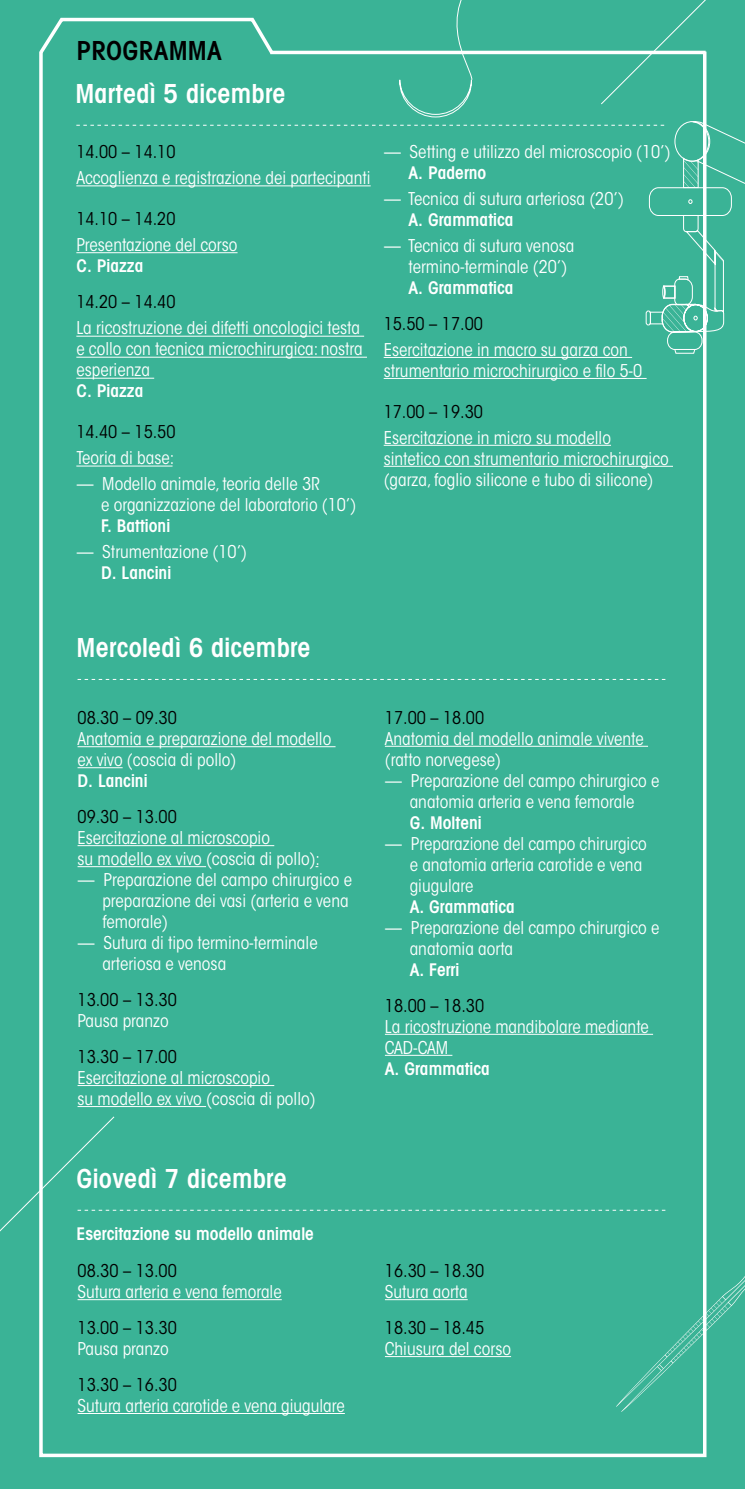
<style>
.page{position:relative;width:745px;height:1489px;background:#fff}
.page>*{position:absolute;margin:0;border:0;box-sizing:border-box;transform-origin:0 0}
.t1{font:600 condensed 26.25px "Avant Garde";letter-spacing:.01em;color:#fff}
.t2{font:600 condensed 26.25px "Avant Garde";letter-spacing:.01em;color:#000}
.t3{font:condensed 17.5px/21px "ITC Avant Garde Std";color:#fff}
.t4{font:condensed 17.5px "ITC Avant Garde Std";color:#000}
.t5{font:600 condensed 17.5px "Avant Garde";color:#fff}
</style>
<div class="page">
<div style="left:0;top:0;width:744px;height:1488px;background:#3ab396"></div>
<hr style="left:76px;top:357px;width:291px;height:1px;background:#fff">
<hr style="left:76px;top:378px;width:78px;height:1px;background:#fff">
<hr style="left:76px;top:465px;width:96px;height:1px;background:#fff">
<hr style="left:383px;top:357px;width:248px;height:1px;background:#fff">
<hr style="left:383px;top:378px;width:263px;height:1px;background:#fff">
<hr style="left:383px;top:445px;width:227px;height:1px;background:#fff">
<hr style="left:383px;top:466px;width:289px;height:1px;background:#fff">
<hr style="left:77px;top:746px;width:258px;height:1px;background:#fff">
<hr style="left:77px;top:767px;width:46px;height:1px;background:#fff">
<hr style="left:77px;top:845px;width:197px;height:1px;background:#fff">
<hr style="left:77px;top:866px;width:129px;height:1px;background:#fff">
<hr style="left:77px;top:1085px;width:197px;height:1px;background:#fff">
<hr style="left:77px;top:1106px;width:129px;height:1px;background:#fff">
<svg style="left:77px;top:679px;width:588px;height:1px"></svg>
<hr style="left:384px;top:745px;width:263px;height:1px;background:#fff">
<hr style="left:384px;top:1033px;width:268px;height:1px;background:#fff">
<hr style="left:384px;top:1054px;width:68px;height:1px;background:#fff">
<hr style="left:77px;top:1412px;width:267px;height:1px;background:#fff">
<svg style="left:0;top:1115px;width:744px;height:296px"></svg>
<hr style="left:384px;top:1299px;width:83px;height:1px;background:#fff">
<hr style="left:384px;top:1355px;width:126px;height:1px;background:#fff">
<svg style="left:40px;top:0;width:704px;height:354px"></svg>
<div style="left:39px;top:50px;width:667px;height:1406px;border:4px solid #fff"></div>
<h1 class="t2" style="left:76px;top:35px;width:147px">PROGRAMMA</h1>
<h1 class="t1" style="left:75px;top:78px;width:212px">Martedì 5 dicembre</h1>
<p class="t4" style="left:76px;top:141px;width:101px">14.00 – 14.10</p>
<p class="t3" style="left:76px;top:167px;width:295px">Accoglienza e registrazione dei partecipanti</p>
<p class="t4" style="left:76px;top:208px;width:101px">14.10 – 14.20</p>
<p class="t3" style="left:76px;top:234px;width:163px">Presentazione del corso</p>
<p class="t5" style="left:76px;top:255px;width:69px">C. Piazza</p>
<p class="t4" style="left:76px;top:291px;width:101px">14.20 – 14.40</p>
<p class="t3" style="left:76px;top:317px;width:288px">La ricostruzione dei difetti oncologici testa e collo con tecnica microchirurgica: nostra esperienza</p>
<p class="t5" style="left:76px;top:380px;width:69px">C. Piazza</p>
<p class="t4" style="left:76px;top:421px;width:101px">14.40 – 15.50</p>
<p class="t3" style="left:76px;top:447px;width:99px">Teoria di base:</p>
<p class="t3" style="left:101px;top:473px;width:256px;text-indent:-25px">— Modello animale, teoria delle 3R<br>e organizzazione del laboratorio (10’)</p>
<p class="t5" style="left:101px;top:515px;width:71px">F. Battioni</p>
<p class="t3" style="left:76px;top:541px;width:172px">— Strumentazione (10’)</p>
<p class="t5" style="left:101px;top:562px;width:71px">D. Lancini</p>
<p class="t3" style="left:383px;top:141px;width:288px">— Setting e utilizzo del microscopio (10’)</p>
<p class="t5" style="left:408px;top:162px;width:79px">A. Paderno</p>
<p class="t3" style="left:383px;top:188px;width:241px">— Tecnica di sutura arteriosa (20’)</p>
<p class="t5" style="left:408px;top:209px;width:107px">A. Grammatica</p>
<p class="t3" style="left:408px;top:235px;width:167px;text-indent:-25px">— Tecnica di sutura venosa termino-terminale (20’)</p>
<p class="t5" style="left:408px;top:277px;width:107px">A. Grammatica</p>
<p class="t4" style="left:383px;top:313px;width:101px">15.50 – 17.00</p>
<p class="t3" style="left:383px;top:339px;width:260px">Esercitazione in macro su garza con strumentario microchirurgico e filo 5-0</p>
<p class="t4" style="left:383px;top:400px;width:101px">17.00 – 19.30</p>
<p class="t3" style="left:383px;top:427px;width:286px">Esercitazione in micro su modello sintetico con strumentario microchirurgico (garza, foglio silicone e tubo di silicone)</p>
<h1 class="t1" style="left:76px;top:631px;width:235px">Mercoledì 6 dicembre</h1>
<p class="t4" style="left:77px;top:707px;width:101px">08.30 – 09.30</p>
<p class="t3" style="left:77px;top:728px;width:255px">Anatomia e preparazione del modello ex vivo (coscia di pollo)</p>
<p class="t5" style="left:77px;top:770px;width:71px">D. Lancini</p>
<p class="t4" style="left:77px;top:806px;width:101px">09.30 – 13.00</p>
<p class="t3" style="left:77px;top:827px;width:244px">Esercitazione al microscopio<br>su modello ex vivo (coscia di pollo):</p>
<p class="t3" style="left:102px;top:869px;width:251px;text-indent:-25px">— Preparazione del campo chirurgico e preparazione dei vasi (arteria e vena femorale)</p>
<p class="t3" style="left:102px;top:932px;width:217px;text-indent:-25px">— Sutura di tipo termino-terminale arteriosa e venosa</p>
<p class="t4" style="left:77px;top:988px;width:101px">13.00 – 13.30</p>
<p class="t3" style="left:77px;top:1010px;width:93px">Pausa pranzo</p>
<p class="t4" style="left:77px;top:1045px;width:101px">13.30 – 17.00</p>
<p class="t3" style="left:77px;top:1066px;width:239px">Esercitazione al microscopio<br>su modello ex vivo (coscia di pollo)</p>
<p class="t4" style="left:384px;top:706px;width:101px">17.00 – 18.00</p>
<p class="t3" style="left:384px;top:727px;width:260px">Anatomia del modello animale vivente (ratto norvegese)</p>
<p class="t3" style="left:384px;top:769px;width:276px;text-align:center">— Preparazione del campo chirurgico e anatomia arteria e vena femorale</p>
<p class="t5" style="left:409px;top:811px;width:73px">G. Molteni</p>
<p class="t3" style="left:409px;top:832px;width:238px;text-indent:-25px">— Preparazione del campo chirurgico e anatomia arteria carotide e vena giugulare</p>
<p class="t5" style="left:409px;top:895px;width:107px">A. Grammatica</p>
<p class="t3" style="left:409px;top:916px;width:251px;text-indent:-25px">— Preparazione del campo chirurgico e anatomia aorta</p>
<p class="t5" style="left:409px;top:958px;width:51px">A. Ferri</p>
<p class="t4" style="left:384px;top:994px;width:101px">18.00 – 18.30</p>
<p class="t3" style="left:384px;top:1015px;width:265px">La ricostruzione mandibolare mediante<br>CAD-CAM</p>
<p class="t5" style="left:384px;top:1057px;width:107px">A. Grammatica</p>
<h1 class="t1" style="left:76px;top:1162px;width:212px">Giovedì 7 dicembre</h1>
<p class="t5" style="left:76px;top:1222px;width:239px">Esercitazione su modello animale</p>
<p class="t4" style="left:77px;top:1259px;width:101px">08.30 – 13.00</p>
<p class="t3" style="left:77px;top:1280px;width:205px">Sutura arteria e vena femorale</p>
<p class="t4" style="left:77px;top:1316px;width:101px">13.00 – 13.30</p>
<p class="t3" style="left:77px;top:1337px;width:93px">Pausa pranzo</p>
<p class="t4" style="left:77px;top:1373px;width:101px">13.30 – 16.30</p>
<p class="t3" style="left:77px;top:1394px;width:268px">Sutura arteria carotide e vena giugulare</p>
<p class="t4" style="left:384px;top:1259px;width:101px">16.30 – 18.30</p>
<p class="t3" style="left:384px;top:1280px;width:84px">Sutura aorta</p>
<p class="t4" style="left:384px;top:1316px;width:101px">18.30 – 18.45</p>
<p class="t3" style="left:384px;top:1337px;width:128px">Chiusura del corso</p>
</div>
